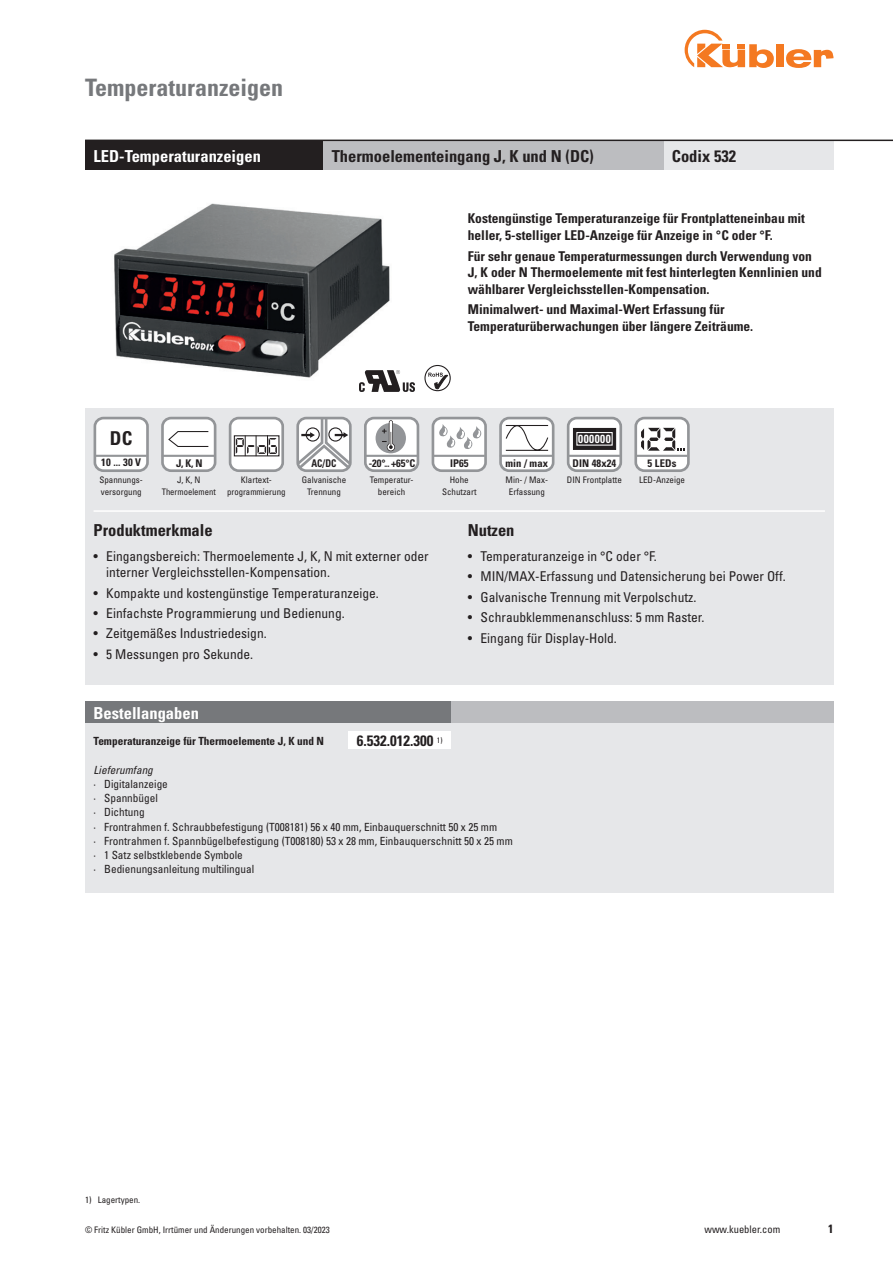
<style>
.page{position:relative;width:893px;height:1263px;background:#fff}
.page>*{position:absolute;margin:0;border:0;box-sizing:border-box;transform-origin:0 0}
.t1{font:700 condensed 24px "Univers";color:#76787b}
.t2{font:700 condensed 19.05px "Univers LT Std";color:#231f20}
.Head_weiß{font:700 condensed 16.5px "Univers";color:#231f20}
.Head_weiß-2{font:700 condensed 16.5px "Univers";color:#fff}
.Bestellschlüssel{font:700 condensed 16.5px "Univers";color:#231f20}
.Head_schwarz{font:700 condensed 16.5px "Univers";color:#fff}
.Bestellschlüssel-2{font:700 condensed 15px "Univers";color:#231f20}
.Bestellschlüssel-3{font:condensed 13.5px/16.2px "Univers";color:#231f20}
._9_Text_fett{font:700 condensed 13.5px/16.5px "Univers";color:#231f20}
.t3{font:700 condensed 12px "Univers";color:#231f20}
.t4{font:700 condensed 11.7px "Univers LT Std";letter-spacing:.04em;color:#fff}
.Bestellschlüssel-4{font:condensed 11.25px "Univers";color:#231f20}
.Bestellschlüssel-5{font:700 condensed 11.25px "Univers";color:#231f20}
.Bestellschlüssel-6{font:italic condensed 11.25px "Univers LT Std";color:#231f20}
.t5{font:700 condensed 10.65px "Univers LT Std";letter-spacing:.01em;color:#231f20}
.t6{font:700 condensed 10.65px "Univers LT Std";letter-spacing:.01em;color:#231f20;scale:.89 1}
.t7{font:condensed 10.5px "Univers";color:#231f20}
.Fußnote{font:condensed 9px/11.2px "Univers";color:#231f20}
.Fußnote-2{font:condensed 9px "Univers";color:#231f20;scale:.96 1}
.Bestellschlüssel-7{font:condensed 7.8px "Univers";color:#231f20}
</style>
<div class="page">
<div style="left:776px;top:44px;width:8px;height:23px;background:#f47921"></div>
<svg style="left:786px;top:49px;width:47px;height:19px"></svg>
<svg style="left:685px;top:30px;width:89px;height:38px"></svg>
<img style="left:114px;top:203px;width:301px;height:189px">
<div style="left:85px;top:408px;width:748px;height:277px;background:#e6e7e9"></div>
<div style="left:95px;top:418px;width:52px;height:53px;background:#fff;border-radius:9px"></div>
<div style="left:94px;top:417px;width:55px;height:55px;border:3px solid #939598;border-radius:9px"></div>
<hr style="left:94px;top:455px;width:53px;height:2px;background:#939598">
<div style="left:365px;top:418px;width:53px;height:53px;background:#fff;border-radius:9px"></div>
<div style="left:364px;top:417px;width:55px;height:55px;border:3px solid #939598;border-radius:9px"></div>
<hr style="left:365px;top:455px;width:52px;height:2px;background:#939598">
<div style="left:376px;top:423px;width:30px;height:30px;background:#939598;border-radius:50%"></div>
<svg style="left:382px;top:419px;width:13px;height:32px"></svg>
<svg style="left:296px;top:417px;width:56px;height:55px;background:#d1d1d2"></svg>
<div style="left:433px;top:418px;width:53px;height:53px;background:#fff;border-radius:9px"></div>
<div style="left:432px;top:417px;width:55px;height:55px;border:3px solid #939598;border-radius:9px"></div>
<hr style="left:432px;top:455px;width:53px;height:2px;background:#939598">
<svg style="left:439px;top:424px;width:43px;height:25px"></svg>
<div style="left:501px;top:418px;width:52px;height:53px;background:#fff;border-radius:9px"></div>
<div style="left:499px;top:417px;width:55px;height:55px;border:3px solid #939598;border-radius:9px"></div>
<hr style="left:500px;top:455px;width:52px;height:2px;background:#939598">
<svg style="left:505px;top:419px;width:44px;height:36px"></svg>
<div style="left:568px;top:418px;width:53px;height:53px;background:#fff;border-radius:9px"></div>
<div style="left:567px;top:417px;width:55px;height:55px;border:3px solid #939598;border-radius:9px"></div>
<hr style="left:567px;top:455px;width:53px;height:2px;background:#939598">
<div style="left:573px;top:428px;width:43px;height:22px;background:#231f20;border:1px solid #231f20"></div>
<div style="left:576px;top:432px;width:37px;height:14px;border:1px solid #fff"></div>
<div style="left:636px;top:418px;width:52px;height:53px;background:#fff;border-radius:9px"></div>
<div style="left:634px;top:417px;width:56px;height:55px;border:3px solid #939598;border-radius:9px"></div>
<hr style="left:635px;top:455px;width:52px;height:2px;background:#939598">
<svg style="left:641px;top:428px;width:44px;height:23px"></svg>
<div style="left:230px;top:418px;width:53px;height:53px;background:#fff;border-radius:9px"></div>
<div style="left:229px;top:417px;width:55px;height:55px;border:3px solid #939598;border-radius:9px"></div>
<div style="left:234px;top:435px;width:45px;height:21px;border:1px solid #231f20"></div>
<svg style="left:236px;top:435px;width:41px;height:21px"></svg>
<div style="left:162px;top:418px;width:53px;height:53px;background:#fff;border-radius:9px"></div>
<div style="left:161px;top:417px;width:55px;height:55px;border:3px solid #939598;border-radius:9px"></div>
<hr style="left:162px;top:455px;width:52px;height:2px;background:#939598">
<svg style="left:168px;top:431px;width:41px;height:16px"></svg>
<div style="left:85px;top:702px;width:748px;height:191px;background:#e6e7e9"></div>
<div style="left:327px;top:702px;width:506px;height:21px;background:#bcbdc0"></div>
<svg style="left:424px;top:365px;width:27px;height:26px"></svg>
<img style="left:360px;top:370px;width:55px;height:21px">
<div style="left:85px;top:140px;width:238px;height:30px;background:#231f20"></div>
<div style="left:663px;top:140px;width:170px;height:30px;background:#e6e7e9"></div>
<div style="left:323px;top:140px;width:340px;height:30px;background:#bcbdc0"></div>
<div style="left:349px;top:731px;width:102px;height:17px;background:#fff"></div>
<div style="left:85px;top:702px;width:366px;height:21px;background:#76787b"></div>
<hr style="left:94px;top:510px;width:731px;height:2px;background:#fff">
<hr style="left:85px;top:140px;width:808px;height:1px;background:#231f20">
<p class="t1" style="left:85px;top:72px;width:200px">Temperaturanzeigen</p>
<p class="Head_weiß-2" style="left:94px;top:146px;width:169px">LED-Temperaturanzeigen</p>
<p class="Head_weiß" style="left:332px;top:146px;width:264px">Thermoelementeingang J, K und N (DC)</p>
<p class="Head_weiß" style="left:672px;top:146px;width:66px">Codix 532</p>
<p class="_9_Text_fett" style="left:468px;top:210px;width:339px">Kostengünstige Temperaturanzeige für Frontplatteneinbau mit heller, 5-stelliger LED-Anzeige für Anzeige in °C oder °F.</p>
<p class="_9_Text_fett" style="left:468px;top:247px;width:355px">Für sehr genaue Temperaturmessungen durch Verwendung von<br>J, K oder N Thermoelemente mit fest hinterlegten Kennlinien und wählbarer Vergleichsstellen-Kompensation.</p>
<p class="_9_Text_fett" style="left:468px;top:301px;width:287px">Minimalwert- und Maximal-Wert Erfassung für<br>Temperaturüberwachungen über längere Zeiträume.</p>
<p class="t2" style="left:110px;top:426px;width:24px">DC</p>
<p class="t5" style="left:101px;top:456px;width:41px">10 ... 30 V</p>
<p class="t4" style="left:578px;top:432px;width:34px">000000</p>
<p class="t6" style="left:311px;top:456px;width:30px">AC/DC</p>
<p class="t5" style="left:369px;top:456px;width:48px">-20°... +65°C</p>
<p class="t5" style="left:450px;top:456px;width:20px">IP65</p>
<p class="t5" style="left:505px;top:456px;width:44px">min / max</p>
<p class="t5" style="left:572px;top:456px;width:45px">DIN 48x24</p>
<p class="t5" style="left:176px;top:456px;width:28px">J, K, N</p>
<p class="t5" style="left:648px;top:456px;width:30px">5 LEDs</p>
<p class="Fußnote" style="left:99px;top:474px;width:45px">Spannungs&shy;versorgung</p>
<p class="Fußnote" style="left:370px;top:474px;width:45px">Temperatur-</p>
<p class="Fußnote" style="left:639px;top:474px;width:47px">LED-Anzeige</p>
<p class="Fußnote" style="left:302px;top:474px;width:46px;text-align:center">Galvanische<br>Trennung</p>
<p class="Fußnote" style="left:177px;top:474px;width:25px">J, K, N</p>
<p class="Fußnote-2" style="left:162px;top:486px;width:58px">Thermoelement</p>
<p class="Fußnote" style="left:241px;top:474px;width:32px">Klartext-</p>
<p class="Fußnote" style="left:227px;top:486px;width:60px">programmierung</p>
<p class="Fußnote" style="left:450px;top:474px;width:20px">Hohe</p>
<p class="Fußnote" style="left:442px;top:486px;width:36px">Schutzart</p>
<p class="Fußnote" style="left:506px;top:474px;width:44px">Min- / Max-</p>
<p class="Fußnote" style="left:567px;top:474px;width:56px">DIN Frontplatte</p>
<p class="Fußnote" style="left:509px;top:486px;width:37px">Erfassung</p>
<p class="Fußnote" style="left:378px;top:486px;width:29px">bereich</p>
<p class="Bestellschlüssel" style="left:94px;top:520px;width:121px">Produktmerkmale</p>
<p class="Bestellschlüssel-3" style="left:106px;top:548px;width:324px;text-indent:-13px">• Eingangsbereich: Thermoelemente J, K, N mit externer oder interner Vergleichsstellen-Kompensation.</p>
<p class="Bestellschlüssel-3" style="left:94px;top:584px;width:287px">• Kompakte und kostengünstige Temperaturanzeige.</p>
<p class="Bestellschlüssel-3" style="left:94px;top:605px;width:253px">• Einfachste Programmierung und Bedienung.</p>
<p class="Bestellschlüssel-3" style="left:94px;top:625px;width:175px">• Zeitgemäßes Industriedesign.</p>
<p class="Bestellschlüssel-3" style="left:94px;top:646px;width:161px">• 5 Messungen pro Sekunde.</p>
<p class="Head_schwarz" style="left:94px;top:703px;width:107px">Bestellangaben</p>
<p class="Bestellschlüssel-2" style="left:357px;top:732px;width:78px">6.532.012.300</p>
<p class="Bestellschlüssel-5" style="left:94px;top:734px;width:232px">Temperaturanzeige für Thermoelemente J, K und N</p>
<p class="Bestellschlüssel-7" style="left:437px;top:735px;width:7px">1)</p>
<p class="Bestellschlüssel" style="left:468px;top:520px;width:48px">Nutzen</p>
<p class="Bestellschlüssel-3" style="left:468px;top:548px;width:191px">• Temperaturanzeige in °C oder °F.</p>
<p class="Bestellschlüssel-3" style="left:468px;top:568px;width:319px">• MIN/MAX-Erfassung und Datensicherung bei Power Off.</p>
<p class="Bestellschlüssel-3" style="left:468px;top:589px;width:230px">• Galvanische Trennung mit Verpolschutz.</p>
<p class="Bestellschlüssel-3" style="left:468px;top:609px;width:238px">• Schraubklemmenanschluss: 5 mm Raster.</p>
<p class="Bestellschlüssel-3" style="left:468px;top:630px;width:151px">• Eingang für Display-Hold.</p>
<p class="Bestellschlüssel-6" style="left:94px;top:762px;width:61px">Lieferumfang</p>
<p class="Bestellschlüssel-4" style="left:94px;top:777px;width:76px">· Digitalanzeige</p>
<p class="Bestellschlüssel-4" style="left:94px;top:791px;width:66px">· Spannbügel</p>
<p class="Bestellschlüssel-4" style="left:94px;top:805px;width:53px">· Dichtung</p>
<p class="Bestellschlüssel-4" style="left:94px;top:819px;width:405px">· Frontrahmen f. Schraubbefestigung (T008181) 56 x 40 mm, Einbauquerschnitt 50 x 25 mm</p>
<p class="Bestellschlüssel-4" style="left:94px;top:834px;width:421px">· Frontrahmen f. Spannbügelbefestigung (T008180) 53 x 28 mm, Einbauquerschnitt 50 x 25 mm</p>
<p class="Bestellschlüssel-4" style="left:94px;top:848px;width:151px">· 1 Satz selbstklebende Symbole</p>
<p class="Bestellschlüssel-4" style="left:94px;top:862px;width:162px">· Bedienungsanleitung multilingual</p>
<p class="Fußnote" style="left:85px;top:1194px;width:57px">1) Lagertypen.</p>
<p class="Fußnote" style="left:85px;top:1224px;width:246px">© Fritz Kübler GmbH, Irrtümer und Änderungen vorbehalten. 03/2023</p>
<p class="t7" style="left:704px;top:1223px;width:77px">www.kuebler.com</p>
<p class="t3" style="left:828px;top:1221px;width:7px">1</p>
</div>
